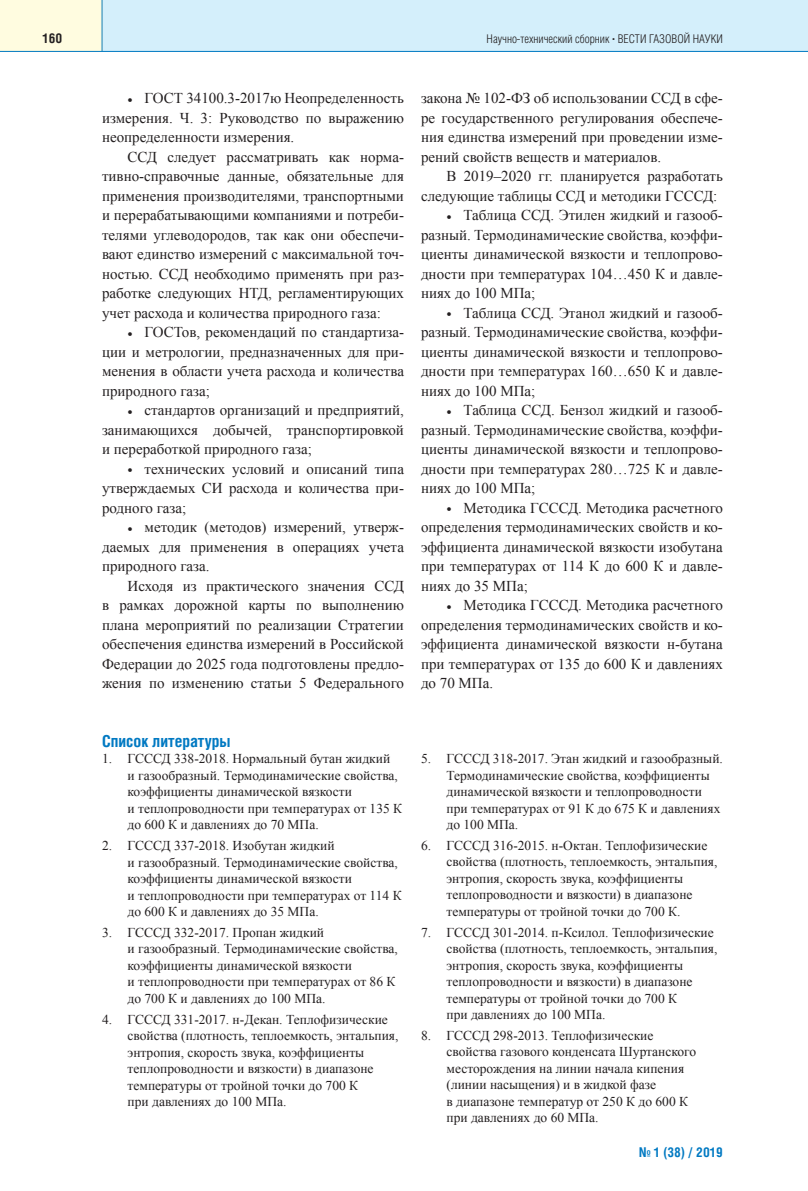
<style>
.page{position:relative;width:808px;height:1191px;background:#fff}
.page>*{position:absolute;margin:0;border:0;box-sizing:border-box;transform-origin:0 0}
.t1{font:700 16.5px "Helios Cond";color:#0079c2}
.t2{font:15px/19.5px "Times New Roman";color:#231f20;text-align:justify}
.t3{font:13.5px/16.5px "Times New Roman";color:#231f20}
.t4{font:700 13.5px "Helios Cond";color:#0079c2}
.t5{font:700 13.5px "Helios Cond";color:#231f20}
.t6{font:300 12px "Helios Cond";color:#231f20}
.s1{font-family:"Times New Roman";font-weight:700}
</style>
<div class="page">
<div style="left:102px;top:0;width:706px;height:51px;background:#d4effb"></div>
<div style="left:0;top:0;width:102px;height:51px;background:#fffce0"></div>
<hr style="left:0;top:51px;width:808px;height:1px;background:#0079c2">
<hr style="left:102px;top:0;width:1px;height:51px;background:#0079c2">
<p class="t5" style="left:43px;top:33px;width:21px">160</p>
<p class="t6" style="left:487px;top:34px;width:238px">Научно-технический сборник <span class="s1">·</span> ВЕСТИ ГАЗОВОЙ НАУКИ</p>
<p class="t2" style="left:102px;top:88px;width:303px;text-indent:26px">• ГОСТ 34100.3-2017ю Неопределенность измерения. Ч. 3: Руководство по выражению неопределенности измерения.</p>
<p class="t2" style="left:102px;top:147px;width:303px;text-indent:26px">ССД следует рассматривать как норма&shy;тивно-справочные данные, обязательные для применения производителями, транспортными и перерабатывающими компаниями и потреби&shy;телями углеводородов, так как они обеспечи&shy;вают единство измерений с максимальной точ&shy;ностью. ССД необходимо применять при раз&shy;работке следующих НТД, регламентирующих учет расхода и количества природного газа:</p>
<p class="t2" style="left:102px;top:322px;width:303px;text-indent:26px">• ГОСТов, рекомендаций по стандартиза&shy;ции и метрологии, предназначенных для при&shy;менения в области учета расхода и количества природного газа;</p>
<p class="t2" style="left:102px;top:400px;width:303px;text-indent:26px">• стандартов организаций и предприятий, занимающихся добычей, транспортировкой и переработкой природного газа;</p>
<p class="t2" style="left:102px;top:459px;width:303px;text-indent:26px">• технических условий и описаний типа утверждаемых СИ расхода и количества при&shy;родного газа;</p>
<p class="t2" style="left:102px;top:517px;width:303px;text-indent:26px">• методик (методов) измерений, утверж&shy;даемых для применения в операциях учета природного газа.</p>
<p class="t2" style="left:102px;top:576px;width:303px;text-indent:26px">Исходя из практического значения ССД в рамках дорожной карты по выполнению плана мероприятий по реализации Стратегии обеспечения единства измерений в Российской Федерации до 2025 года подготовлены предло&shy;жения по изменению статьи 5 Федерального</p>
<p class="t2" style="left:421px;top:88px;width:303px">закона № 102-ФЗ об использовании ССД в сфе&shy;ре государственного регулирования обеспече&shy;ния единства измерений при проведении изме&shy;рений свойств веществ и материалов.</p>
<p class="t2" style="left:421px;top:166px;width:303px;text-indent:26px">В 2019–2020 гг. планируется разработать следующие таблицы ССД и методики ГСССД:</p>
<p class="t2" style="left:421px;top:205px;width:303px;text-indent:26px">• Таблица ССД. Этилен жидкий и газооб&shy;разный. Термодинамические свойства, коэффи&shy;циенты динамической вязкости и теплопрово&shy;дности при температурах 104…450 К и давле&shy;ниях до 100 МПа;</p>
<p class="t2" style="left:421px;top:303px;width:303px;text-indent:26px">• Таблица ССД. Этанол жидкий и газооб&shy;разный. Термодинамические свойства, коэффи&shy;циенты динамической вязкости и теплопрово&shy;дности при температурах 160…650 К и давле&shy;ниях до 100 МПа;</p>
<p class="t2" style="left:421px;top:400px;width:303px;text-indent:26px">• Таблица ССД. Бензол жидкий и газооб&shy;разный. Термодинамические свойства, коэффи&shy;циенты динамической вязкости и теплопрово&shy;дности при температурах 280…725 К и давле&shy;ниях до 100 МПа;</p>
<p class="t2" style="left:421px;top:498px;width:303px;text-indent:26px">• Методика ГСССД. Методика расчетного определения термодинамических свойств и ко&shy;эффициента динамической вязкости изобутана при температурах от 114 К до 600 К и давле&shy;ниях до 35 МПа;</p>
<p class="t2" style="left:421px;top:595px;width:303px;text-indent:26px">• Методика ГСССД. Методика расчетного определения термодинамических свойств и ко&shy;эффициента динамической вязкости н-бутана при температурах от 135 до 600 К и давлениях до 70 МПа.</p>
<p class="t1" style="left:102px;top:735px;width:130px">Список литературы</p>
<p class="t3" style="left:128px;top:750px;width:276px;text-indent:-26px">1. ГСССД 338-2018. Нормальный бутан жидкий<br>и газообразный. Термодинамические свойства, коэффициенты динамической вязкости<br>и теплопроводности при температурах от 135 К до 600 К и давлениях до 70 МПа.</p>
<p class="t3" style="left:128px;top:837px;width:276px;text-indent:-26px">2. ГСССД 337-2018. Изобутан жидкий<br>и газообразный. Термодинамические свойства, коэффициенты динамической вязкости<br>и теплопроводности при температурах от 114 К до 600 К и давлениях до 35 МПа.</p>
<p class="t3" style="left:128px;top:924px;width:272px;text-indent:-26px">3. ГСССД 332-2017. Пропан жидкий<br>и газообразный. Термодинамические свойства, коэффициенты динамической вязкости<br>и теплопроводности при температурах от 86 К до 700 К и давлениях до 100 МПа.</p>
<p class="t3" style="left:128px;top:1010px;width:272px;text-indent:-26px">4. ГСССД 331-2017. н-Декан. Теплофизические свойства (плотность, теплоемкость, энтальпия, энтропия, скорость звука, коэффициенты теплопроводности и вязкости) в диапазоне температуры от тройной точки до 700 К<br>при давлениях до 100 МПа.</p>
<p class="t3" style="left:446px;top:750px;width:278px;text-indent:-26px">5. ГСССД 318-2017. Этан жидкий и газообразный.<br>Термодинамические свойства, коэффициенты динамической вязкости и теплопроводности при температурах от 91 К до 675 К и давлениях до 100 МПа.</p>
<p class="t3" style="left:446px;top:837px;width:272px;text-indent:-26px">6. ГСССД 316-2015. н-Октан. Теплофизические свойства (плотность, теплоемкость, энтальпия, энтропия, скорость звука, коэффициенты теплопроводности и вязкости) в диапазоне температуры от тройной точки до 700 К.</p>
<p class="t3" style="left:446px;top:923px;width:272px;text-indent:-26px">7. ГСССД 301-2014. п-Ксилол. Теплофизические свойства (плотность, теплоемкость, энтальпия, энтропия, скорость звука, коэффициенты теплопроводности и вязкости) в диапазоне температуры от тройной точки до 700 К<br>при давлениях до 100 МПа.</p>
<p class="t3" style="left:446px;top:1027px;width:251px;text-indent:-26px">8. ГСССД 298-2013. Теплофизические свойства газового конденсата Шуртанского месторождения на линии начала кипения (линии насыщения) и в жидкой фазе<br>в диапазоне температур от 250 К до 600 К при давлениях до 60 МПа.</p>
<p class="t4" style="left:639px;top:1147px;width:85px">№ 1 (38) / 2019</p>
</div>
